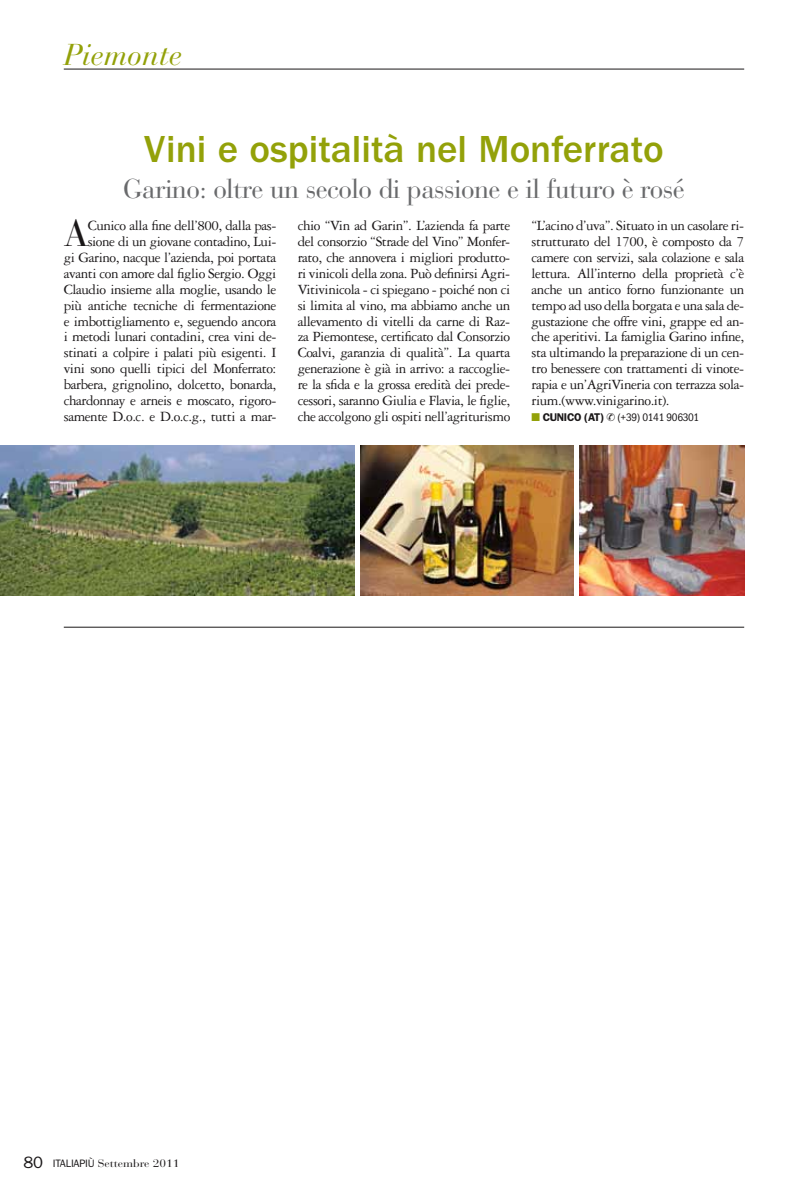
<style>
.page{position:relative;width:808px;height:1191px;background:#fff}
.page>*{position:absolute;margin:0;border:0;box-sizing:border-box;transform-origin:0 0}
.t1{font:500 39px "ITC Franklin Gothic Std";color:#93a109}
.t2{font:37.5px "Bauer Bodoni Std";color:#1a1718}
.t3{font:italic 30px "Bauer Bodoni Std";color:#93a109}
.t4{font:27px "Bauer Bodoni Std";letter-spacing:-.02em;color:#696a6c}
.t5{font:15px/15.9px "Garamond 3 LT Std";letter-spacing:-.03em;color:#1a1718;text-align:justify}
.t6{font:condensed 11.25px "ITC Franklin Gothic Std";letter-spacing:-.03em;color:#1a1718}
.t7{font:10.8px "Bauer Bodoni Std";color:#1a1718;scale:1.11 1}
.s1{color:#93a109}
.s2{font-weight:600;font-stretch:normal}
.s3{font-family:"ITC Franklin Gothic Std";font-size:16.5px}
.s4{font-family:"ITC Franklin Gothic Std"}
</style>
<div class="page">
<hr style="left:64px;top:69px;width:680px;height:1px;background:#1a1718">
<hr style="left:64px;top:627px;width:680px;height:1px;background:#1a1718">
<img style="left:0;top:445px;width:355px;height:150px">
<img style="left:361px;top:445px;width:213px;height:150px">
<img style="left:580px;top:445px;width:164px;height:150px">
<h3 class="t3" style="left:64px;top:36px;width:120px">Piemonte</h3>
<h1 class="t1" style="left:144px;top:127px;width:521px">Vini e ospitalità nel Monferrato</h1>
<h3 class="t4" style="left:123px;top:173px;width:563px">Garino: oltre un secolo di passione e il futuro è rosé</h3>
<p class="t5" style="left:298px;top:218px;width:214px">chio “Vin ad Garin”. L’azienda fa parte del consorzio “Strade del Vino” Monfer&shy;rato, che annovera i migliori produtto&shy;ri vinicoli della zona. Può definirsi Agri-Vitivinicola - ci spiegano - poiché non ci si limita al vino, ma abbiamo anche un allevamento di vitelli da carne di Raz&shy;za Piemontese, certificato dal Consorzio Coalvi, garanzia di qualità”. La quarta generazione è già in arrivo: a raccoglie&shy;re la sfida e la grossa eredità dei prede&shy;cessori, saranno Giulia e Flavia, le figlie, che accolgono gli ospiti nell’agriturismo</p>
<p class="t5" style="left:532px;top:218px;width:214px">“L’acino d’uva”. Situato in un casolare ri&shy;strutturato del 1700, è composto da 7 camere con servizi, sala colazione e sala lettura. All’interno della proprietà c’è anche un antico forno funzionante un tempo ad uso della borgata e una sala de&shy;gustazione che offre vini, grappe ed an&shy;che aperitivi. La famiglia Garino infine, sta ultimando la preparazione di un cen&shy;tro benessere con trattamenti di vinote&shy;rapia e un’AgriVineria con terrazza sola&shy;rium.(www.vinigarino.it).</p>
<h2 class="t2" style="left:64px;top:211px;width:27px">A</h2>
<p class="t5" style="left:64px;top:218px;width:214px;text-align:right">Cunico alla fine dell’800, dalla pas&shy;sione di un giovane contadino, Lui-<br>gi Garino, nacque l’azienda, poi portata avanti con amore dal figlio Sergio. Oggi Claudio insieme alla moglie, usando le più antiche tecniche di fermentazione e imbottigliamento e, seguendo ancora i metodi lunari contadini, crea vini de&shy;stinati a colpire i palati più esigenti. I vini sono quelli tipici del Monferrato: barbera, grignolino, dolcetto, bonarda, chardonnay e arneis e moscato, rigoro&shy;samente D.o.c. e D.o.c.g., tutti a mar-</p>
<p class="t6" style="left:531px;top:411px;width:169px"><span class="s1">■</span> <span class="s2">CUNICO (AT)</span> ✆ (+39) 0141 906301</p>
<p class="t7" style="left:23px;top:1156px;width:142px"><span class="s3">80</span> <span class="s4">ITALIAPIÙ</span> Settembre 2011</p>
</div>
